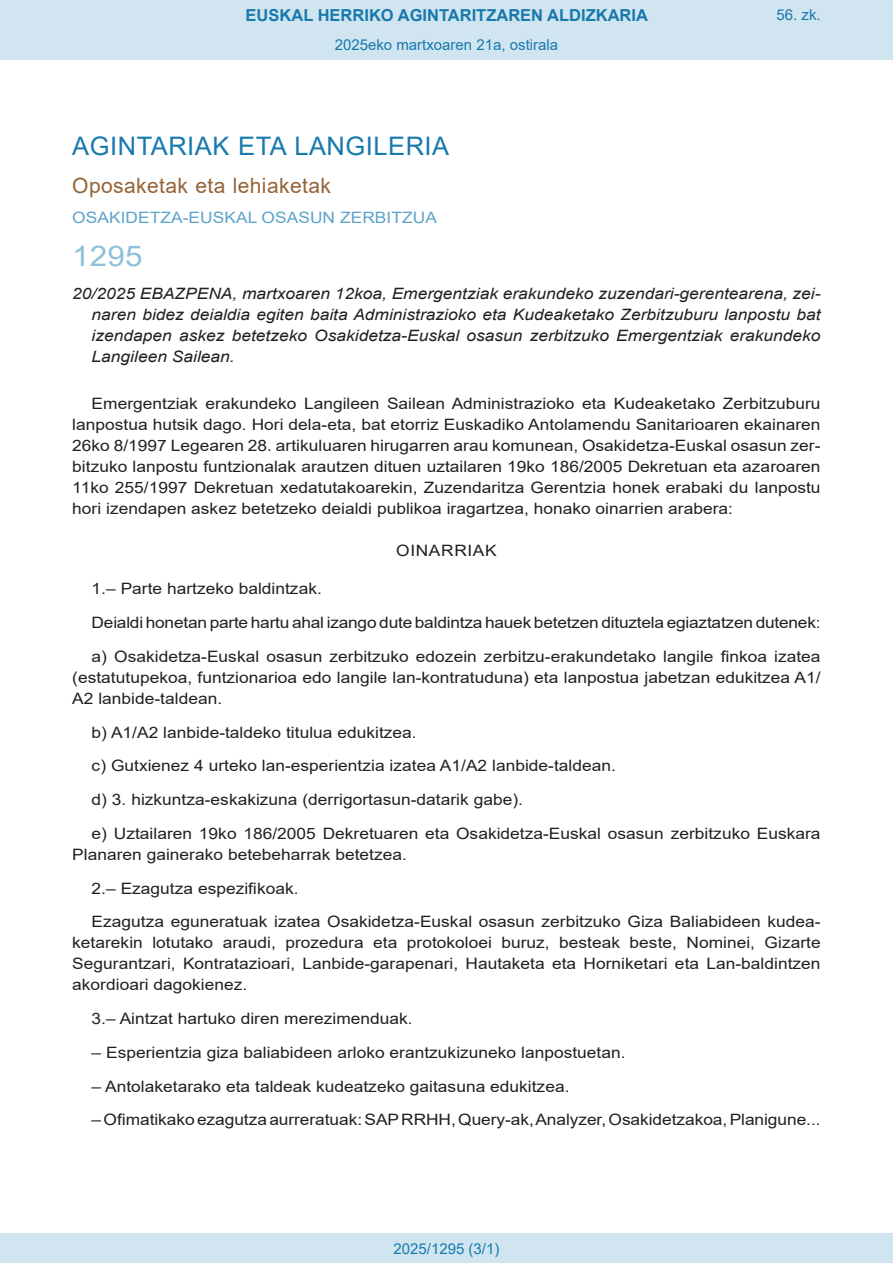
<style>
.page{position:relative;width:893px;height:1263px;background:#fff}
.page>*{position:absolute;margin:0;border:0;box-sizing:border-box;transform-origin:0 0}
.BOPVOrden{font:28.5px "Arial";color:#90c0db;scale:1.11 1}
.BOPVSeccion{font:25.5px "Arial";letter-spacing:.02em;color:#1879ad}
.BOPVSubseccion{font:21px "Arial";letter-spacing:.02em;color:#956338}
.t1{font:700 16.5px "Arial";color:#1879ad}
.BOPVDetalle{font:15.6px/21px "Arial";color:#231f20;text-align:justify;scale:1.11 1}
.BOPVTitulo{font:italic 15.6px/21px "Arial";color:#231f20;text-align:justify;scale:1.11 1}
.BOPVOrganismo{font:15.6px "Arial";letter-spacing:.005em;color:#5ea4ca;scale:1.11 1}
.BOPVClave{font:15.6px "Arial";letter-spacing:.035em;color:#231f20;scale:1.11 1}
.Paginacion_Centro{font:15px "Arial";color:#1879ad}
</style>
<div class="page">
<div style="left:0;top:0;width:893px;height:60px;background:#d0e5f0"></div>
<div style="left:0;top:1233px;width:893px;height:30px;background:#d0e5f0"></div>
<p class="t1" style="left:246px;top:3px;width:404px">EUSKAL HERRIKO AGINTARITZAREN ALDIZKARIA</p>
<p class="Paginacion_Centro" style="left:335px;top:35px;width:225px">2025eko martxoaren 21a, ostirala</p>
<p class="Paginacion_Centro" style="left:776px;top:5px;width:46px">56. zk.</p>
<p class="BOPVSeccion" style="left:72px;top:128px;width:378px">AGINTARIAK ETA LANGILERIA</p>
<p class="BOPVSubseccion" style="left:72px;top:171px;width:260px">Oposaketak eta lehiaketak</p>
<p class="BOPVOrganismo" style="left:72px;top:207px;width:330px">OSAKIDETZA-EUSKAL OSASUN ZERBITZUA</p>
<p class="BOPVOrden" style="left:72px;top:236px;width:65px">1295</p>
<p class="BOPVTitulo" style="left:92px;top:284px;width:658px;text-indent:-19px">20/2025 EBAZPENA, martxoaren 12koa, Emergentziak erakundeko zuzendari-gerentearena, zei&shy;naren bidez deialdia egiten baita Administrazioko eta Kudeaketako Zerbitzuburu lanpostu bat izendapen askez betetzeko Osakidetza-Euskal osasun zerbitzuko Emergentziak erakundeko Langileen Sailean.</p>
<p class="BOPVDetalle" style="left:72px;top:393px;width:676px;text-indent:19px">Emergentziak erakundeko Langileen Sailean Administrazioko eta Kudeaketako Zerbitzuburu lanpostua hutsik dago. Hori dela-eta, bat etorriz Euskadiko Antolamendu Sanitarioaren ekainaren 26ko 8/1997 Legearen 28. artikuluaren hirugarren arau komunean, Osakidetza-Euskal osasun zer&shy;bitzuko lanpostu funtzionalak arautzen dituen uztailaren 19ko 186/2005 Dekretuan eta azaroaren 11ko 255/1997 Dekretuan xedatutakoarekin, Zuzendaritza Gerentzia honek erabaki du lanpostu hori izendapen askez betetzeko deialdi publikoa iragartzea, honako oinarrien arabera:</p>
<p class="BOPVClave" style="left:396px;top:540px;width:92px">OINARRIAK</p>
<p class="BOPVDetalle" style="left:92px;top:578px;width:209px">1.– Parte hartzeko baldintzak.</p>
<p class="BOPVDetalle" style="left:92px;top:612px;width:658px">Deialdi honetan parte hartu ahal izango dute baldintza hauek betetzen dituztela egiaztatzen dutenek:</p>
<p class="BOPVDetalle" style="left:72px;top:646px;width:676px;text-indent:19px">a) Osakidetza-Euskal osasun zerbitzuko edozein zerbitzu-erakundetako langile finkoa izatea (estatutupekoa, funtzionarioa edo langile lan-kontratuduna) eta lanpostua jabetzan edukitzea A1/ A2 lanbide-taldean.</p>
<p class="BOPVDetalle" style="left:92px;top:721px;width:294px">b) A1/A2 lanbide-taldeko titulua edukitzea.</p>
<p class="BOPVDetalle" style="left:92px;top:755px;width:474px">c) Gutxienez 4 urteko lan-esperientzia izatea A1/A2 lanbide-taldean.</p>
<p class="BOPVDetalle" style="left:92px;top:789px;width:390px">d) 3. hizkuntza-eskakizuna (derrigortasun-datarik gabe).</p>
<p class="BOPVDetalle" style="left:72px;top:823px;width:676px;text-indent:19px">e) Uztailaren 19ko 186/2005 Dekretuaren eta Osakidetza-Euskal osasun zerbitzuko Euskara<br>Planaren gainerako betebeharrak betetzea.</p>
<p class="BOPVDetalle" style="left:92px;top:877px;width:188px">2.– Ezagutza espezifikoak.</p>
<p class="BOPVDetalle" style="left:72px;top:911px;width:676px;text-indent:19px">Ezagutza eguneratuak izatea Osakidetza-Euskal osasun zerbitzuko Giza Baliabideen kudea&shy;ketarekin lotutako araudi, prozedura eta protokoloei buruz, besteak beste, Nominei, Gizarte Segurantzari, Kontratazioari, Lanbide-garapenari, Hautaketa eta Horniketari eta Lan-baldintzen akordioari dagokienez.</p>
<p class="BOPVDetalle" style="left:92px;top:1008px;width:291px">3.– Aintzat hartuko diren merezimenduak.</p>
<p class="BOPVDetalle" style="left:92px;top:1042px;width:482px">– Esperientzia giza baliabideen arloko erantzukizuneko lanpostuetan.</p>
<p class="BOPVDetalle" style="left:92px;top:1075px;width:432px">– Antolaketarako eta taldeak kudeatzeko gaitasuna edukitzea.</p>
<p class="BOPVDetalle" style="left:92px;top:1109px;width:658px">– Ofimatikako ezagutza aurreratuak: SAP RRHH, Query-ak, Analyzer, Osakidetzakoa, Planigune...</p>
<p class="Paginacion_Centro" style="left:393px;top:1238px;width:107px">2025/1295 (3/1)</p>
</div>
